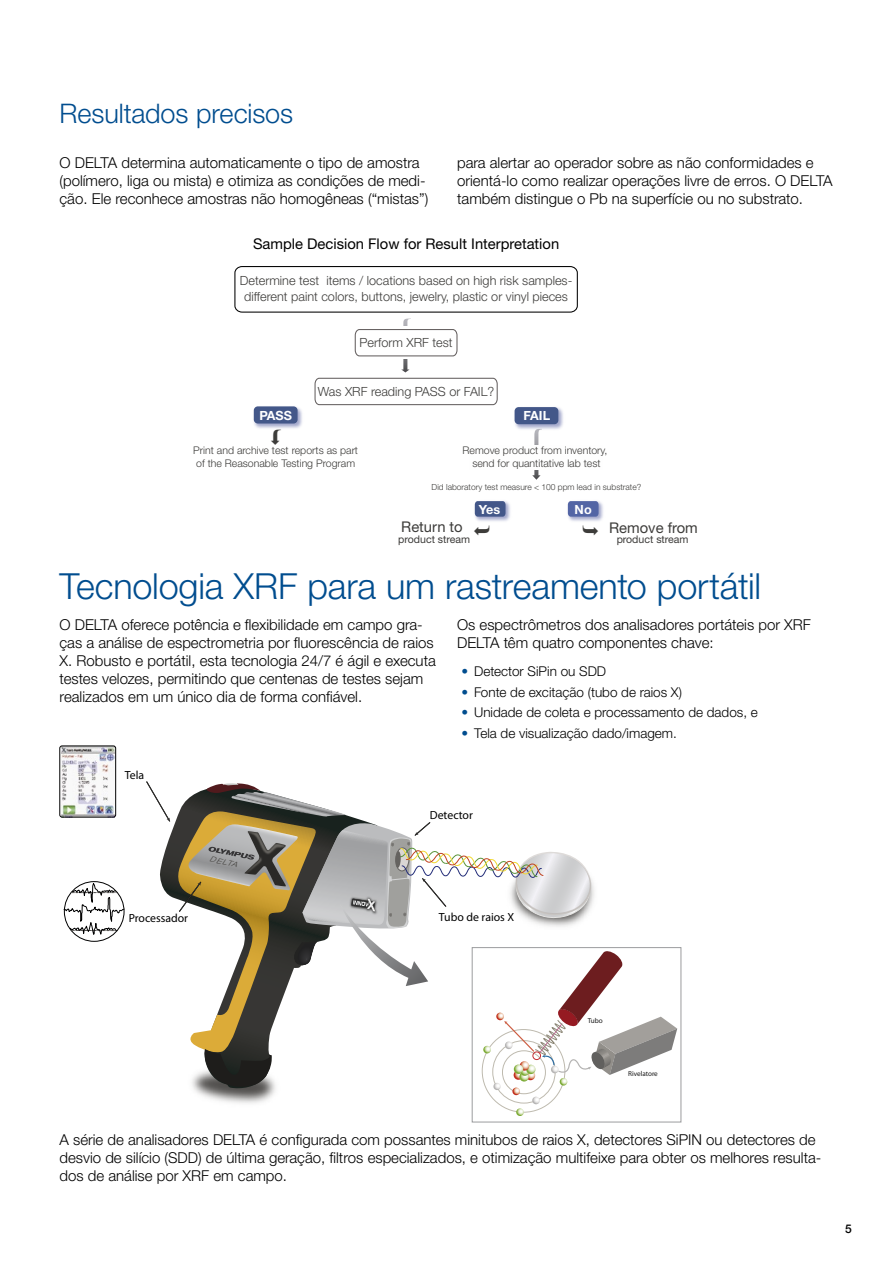
<style>
.page{position:relative;width:893px;height:1263px;background:#fff}
.page>*{position:absolute;margin:0;border:0;box-sizing:border-box;transform-origin:0 0}
.Title_1{font:300 36px "Helvetica Neue LTW1 G";letter-spacing:-.005em;color:#004d8f}
.Title_1-2{font:300 27px "Helvetica Neue LTW1 G";letter-spacing:-.005em;color:#004d8f}
.Text{font:300 15px/18px "Helvetica Neue LTW1 G";color:#000}
.t1{font:14.7px "Helvetica Neue LT Std";color:#000}
.t2{font:14.7px "Helvetica Neue LT Std";color:#3d3c3a}
.t3{font:300 13.5px "Helvetica Neue LTW1 G";color:#000}
.t4{font:300 12.6px/15.1px "Helvetica Neue LT Std";color:#3d3c3a;text-align:center}
.t5{font:700 12.6px "Helvetica Neue LT Std";color:#fff}
.t6{font:500 12px "Helvetica Neue LTW1 G";color:#000}
.t7{font:11.85px "Myriad Pro";color:#000}
.t8{font:300 10.5px/12.6px "Helvetica Neue LT Std";color:#3d3c3a;text-align:center}
.t9{font:10.5px "Helvetica Neue LT Std";color:#3d3c3a}
.t10{font:300 8.4px "Helvetica Neue LT Std";color:#3d3c3a}
.t11{font:italic 300 7.35px "Helvetica Neue LT Std";color:#42403d;scale:1.17 1}
.t12{font:7.2px "Myriad Pro";color:#181818}
.s1{color:#004d8f}
</style>
<div class="page">
<div style="left:234px;top:266px;width:344px;height:47px;border:1px solid #000;border-radius:7px"></div>
<img style="left:253px;top:407px;width:49px;height:22px">
<div style="left:254px;top:406px;width:44px;height:17px;background:#435789;border-radius:4px"></div>
<img style="left:514px;top:407px;width:49px;height:22px">
<div style="left:515px;top:407px;width:43px;height:17px;background:#435789;border-radius:4px"></div>
<svg style="left:314px;top:319px;width:184px;height:87px"></svg>
<img style="left:474px;top:501px;width:36px;height:20px">
<svg style="left:475px;top:501px;width:31px;height:16px"></svg>
<img style="left:567px;top:501px;width:36px;height:20px">
<svg style="left:568px;top:501px;width:31px;height:16px"></svg>
<svg style="left:532px;top:429px;width:10px;height:51px"></svg>
<div style="left:470px;top:445px;width:133px;height:24px;background:#fefefe"></div>
<svg style="left:64px;top:883px;width:60px;height:52px"></svg>
<img style="left:62px;top:748px;width:53px;height:70px">
<div style="left:60px;top:746px;width:56px;height:71px;border:1px solid #000;border-radius:2px"></div>
<svg style="left:146px;top:781px;width:531px;height:335px"></svg>
<div style="left:472px;top:947px;width:209px;height:175px;border:1px solid #9b9c9e"></div>
<p class="Title_1-2" style="left:60px;top:97px;width:235px">Resultados precisos</p>
<p class="Text" style="left:60px;top:154px;width:370px">O DELTA determina automaticamente o tipo de amostra (polímero, liga ou mista) e otimiza as condições de medi&shy;ção. Ele reconhece amostras não homogêneas (“mistas”)</p>
<p class="Text" style="left:457px;top:154px;width:377px">para alertar ao operador sobre as não conformidades e orientá-lo como realizar operações livre de erros. O DELTA também distingue o Pb na superfície ou no substrato.</p>
<p class="t1" style="left:253px;top:235px;width:308px">Sample Decision Flow for Result Interpretation</p>
<p class="t4" style="left:240px;top:273px;width:334px">Determine test items / locations based on high risk samples&shy;different paint colors, buttons, jewelry, plastic or vinyl pieces</p>
<p class="t4" style="left:360px;top:335px;width:95px">Perform XRF test</p>
<p class="t4" style="left:318px;top:383px;width:178px">Was XRF reading PASS or FAIL?</p>
<p class="t5" style="left:259px;top:407px;width:34px">PASS</p>
<p class="t5" style="left:523px;top:408px;width:28px">FAIL</p>
<p class="t8" style="left:193px;top:444px;width:166px;text-align:left">Print and archive test reports as part of the Reasonable Testing Program</p>
<p class="t8" style="left:463px;top:444px;width:146px">Remove product from inventory, send for quantitative lab test</p>
<p class="t10" style="left:432px;top:482px;width:211px">Did laboratory test measure &lt; 100 ppm lead in substrate?</p>
<p class="t2" style="left:401px;top:518px;width:63px">Return to</p>
<p class="t9" style="left:398px;top:533px;width:73px">product stream</p>
<p class="t5" style="left:479px;top:501px;width:23px">Yes</p>
<p class="t5" style="left:575px;top:501px;width:19px">No</p>
<p class="t2" style="left:609px;top:519px;width:90px">Remove from</p>
<p class="t9" style="left:617px;top:533px;width:73px">product stream</p>
<p class="Title_1" style="left:60px;top:564px;width:703px">Tecnologia XRF para um rastreamento portátil</p>
<p class="Text" style="left:60px;top:615px;width:378px">O DELTA oferece potência e flexibilidade em campo gra&shy;ças a análise de espectrometria por fluorescência de raios X. Robusto e portátil, esta tecnologia 24/7 é ágil e executa testes velozes, permitindo que centenas de testes sejam realizados em um único dia de forma confiável.</p>
<p class="Text" style="left:457px;top:615px;width:355px">Os espectrômetros dos analisadores portáteis por XRF<br>DELTA têm quatro componentes chave:</p>
<p class="t3" style="left:461px;top:663px;width:146px"><span class="s1">•</span> Detector SiPin ou SDD</p>
<p class="t3" style="left:461px;top:684px;width:222px"><span class="s1">•</span> Fonte de excitação (tubo de raios X)</p>
<p class="t3" style="left:461px;top:704px;width:298px"><span class="s1">•</span> Unidade de coleta e processamento de dados, e</p>
<p class="t3" style="left:461px;top:725px;width:217px"><span class="s1">•</span> Tela de visualização dado/imagem.</p>
<p class="t7" style="left:125px;top:767px;width:21px">Tela</p>
<p class="t7" style="left:129px;top:911px;width:61px">Processador</p>
<p class="t11" style="left:211px;top:854px;width:25px;rotate:12deg">DELTA</p>
<p class="t7" style="left:430px;top:808px;width:45px">Detector</p>
<p class="t7" style="left:439px;top:909px;width:77px">Tubo de raios X</p>
<p class="t12" style="left:588px;top:1016px;width:17px">Tubo</p>
<p class="t12" style="left:628px;top:1069px;width:31px">Rivelatore</p>
<p class="Text" style="left:60px;top:1131px;width:763px">A série de analisadores DELTA é configurada com possantes minitubos de raios X, detectores SiPIN ou detectores de desvio de silício (SDD) de última geração, filtros especializados, e otimização multifeixe para obter os melhores resulta&shy;dos de análise por XRF em campo.</p>
<p class="t6" style="left:845px;top:1222px;width:8px">5</p>
</div>
